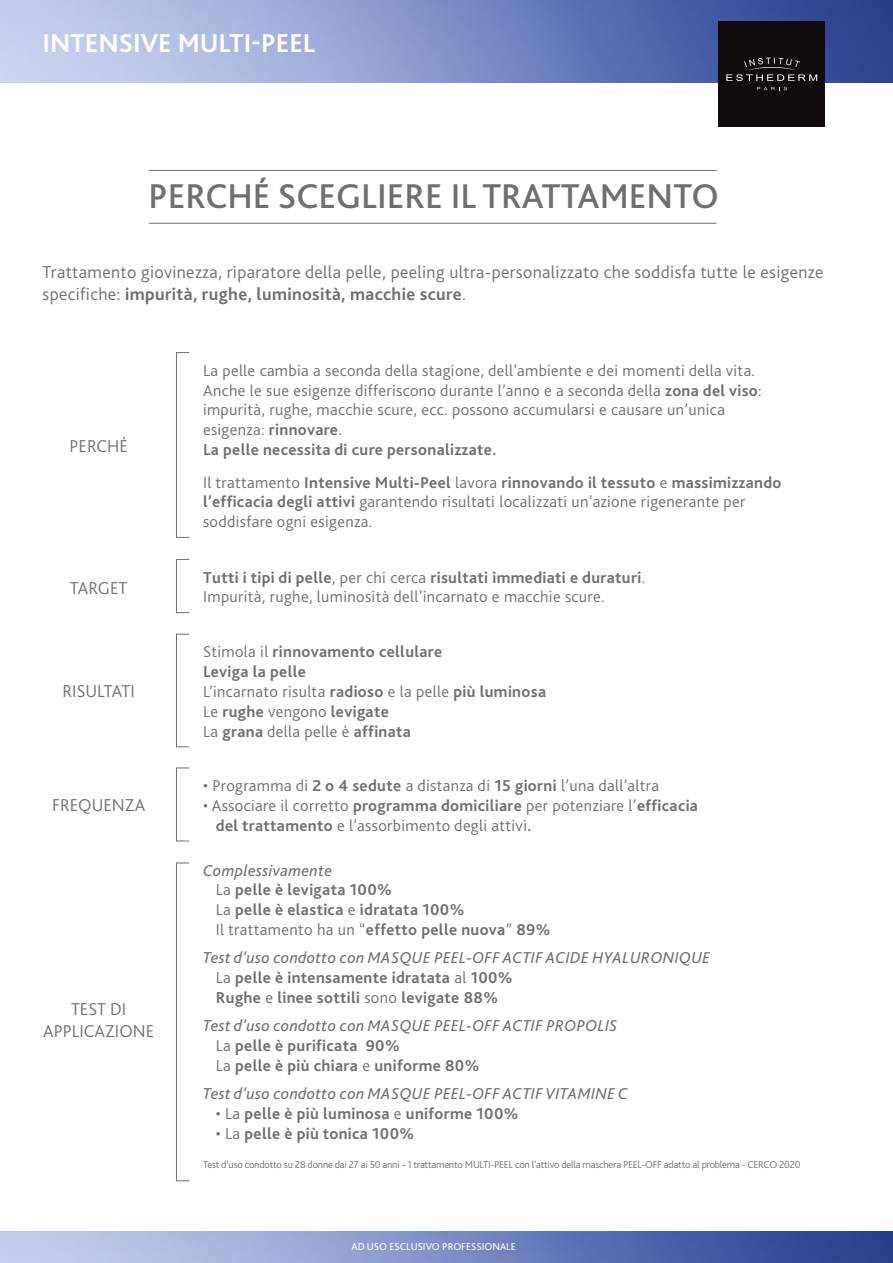
<style>
.page{position:relative;width:893px;height:1263px;background:#fff}
.page>*{position:absolute;margin:0;border:0;box-sizing:border-box;transform-origin:0 0}
.t1{font:500 36px "Bliss 2";color:#706f6f}
.t2{font:700 27px "Bliss 2";color:#fff}
.t3{font:300 18px/21.6px "Bliss 2";letter-spacing:.02em;color:#706f6f}
.t4{font:300 18px/21.6px "Bliss 2";color:#706f6f;text-align:center}
.t5{font:300 16.5px/19.8px "Bliss 2";letter-spacing:.02em;color:#706f6f}
.t6{font:700 16.5px/19.8px "Bliss 2";letter-spacing:.02em;color:#706f6f}
.t7{font:italic 16.5px/19.8px "Bliss 2";letter-spacing:.02em;color:#706f6f}
.t8{font:300 10.5px "Bliss 2";letter-spacing:-.02em;color:#706f6f}
.t9{font:10.5px "Bliss 2";color:#fff}
.s1{font-weight:700}
.s2{font-weight:300}
.s3{font-weight:400;font-style:italic}
.s4{font-weight:300;font-style:normal}
.s5{font-weight:700;font-style:normal}
</style>
<div class="page">
<img style="left:0;top:0;width:893px;height:83px">
<img style="left:0;top:1232px;width:893px;height:31px">
<hr style="left:149px;top:223px;width:567px;height:1px;background:#706f6f">
<hr style="left:149px;top:170px;width:567px;height:1px;background:#706f6f">
<div style="left:176px;top:352px;width:14px;height:186px;border:1px solid #706f6f"></div>
<div style="left:176px;top:863px;width:14px;height:318px;border:1px solid #706f6f"></div>
<div style="left:176px;top:634px;width:14px;height:113px;border:1px solid #706f6f"></div>
<div style="left:176px;top:559px;width:14px;height:54px;border:1px solid #706f6f"></div>
<div style="left:176px;top:767px;width:14px;height:74px;border:1px solid #706f6f"></div>
<div style="left:719px;top:21px;width:106px;height:106px;background:#100c0e"></div>
<svg style="left:757px;top:87px;width:30px;height:3px"></svg>
<svg style="left:726px;top:58px;width:91px;height:23px"></svg>
<h2 class="t2" style="left:43px;top:26px;width:274px">INTENSIVE MULTI-PEEL</h2>
<h1 class="t1" style="left:149px;top:174px;width:572px">PERCHÉ SCEGLIERE IL TRATTAMENTO</h1>
<p class="t3" style="left:43px;top:262px;width:782px">Trattamento giovinezza, riparatore della pelle, peeling ultra-personalizzato che soddisfa tutte le esigenze specifiche: <span class="s1">impurità, rughe, luminosità, macchie scure</span>.</p>
<p class="t3" style="left:70px;top:435px;width:60px">PERCHÉ</p>
<p class="t5" style="left:203px;top:360px;width:560px">La pelle cambia a seconda della stagione, dell’ambiente e dei momenti della vita.<br>Anche le sue esigenze differiscono durante l’anno e a seconda della <span class="s1">zona del viso</span>: impurità, rughe, macchie scure, ecc. possono accumularsi e causare un’unica esigenza: <span class="s1">rinnovare</span>.<br><span class="s1">La pelle necessita di cure personalizzate.</span></p>
<p class="t5" style="left:203px;top:472px;width:580px">Il trattamento <span class="s1">Intensive Multi-Peel</span> lavora <span class="s1">rinnovando il tessuto</span> e <span class="s1">massimizzando l’efficacia degli attivi</span> garantendo risultati localizzati un’azione rigenerante per soddisfare ogni esigenza.</p>
<p class="t3" style="left:70px;top:577px;width:59px">TARGET</p>
<p class="t5" style="left:203px;top:567px;width:444px"><span class="s1">Tutti i tipi di pelle</span>, per chi cerca <span class="s1">risultati immediati e duraturi</span>.<br>Impurità, rughe, luminosità dell’incarnato e macchie scure.</p>
<p class="t4" style="left:63px;top:680px;width:74px">RISULTATI</p>
<p class="t4" style="left:52px;top:794px;width:95px">FREQUENZA</p>
<p class="t4" style="left:43px;top:998px;width:113px">TEST DI<br>APPLICAZIONE</p>
<p class="t6" style="left:203px;top:642px;width:345px"><span class="s2">Stimola il</span> rinnovamento cellulare<br>Leviga la pelle<br><span class="s2">L’incarnato risulta</span> radioso <span class="s2">e la pelle</span> più luminosa<br><span class="s2">Le</span> rughe <span class="s2">vengono</span> levigate<br><span class="s2">La</span> grana <span class="s2">della pelle è</span> affinata</p>
<p class="t5" style="left:203px;top:776px;width:457px">• Programma di <span class="s1">2 o 4 sedute</span> a distanza di <span class="s1">15 giorni</span> l’una dall’altra</p>
<p class="t5" style="left:216px;top:795px;width:484px;text-indent:-13px">• Associare il corretto <span class="s1">programma domiciliare</span> per potenziare l’<span class="s1">efficacia del trattamento</span> e l’assorbimento degli attivi<span class="s1">.</span></p>
<p class="t6" style="left:216px;top:860px;width:336px;text-indent:-13px"><span class="s3">Complessivamente<br></span><span class="s2">La</span> pelle è levigata 100%<br><span class="s2">La</span> pelle è elastica <span class="s2">e</span> idratata 100%<br><span class="s2">Il trattamento ha un “</span>effetto pelle nuova<span class="s2">”</span> 89%</p>
<p class="t6" style="left:216px;top:948px;width:496px;text-indent:-13px"><span class="s3">Test d’uso condotto con MASQUE PEEL-OFF ACTIF ACIDE HYALURONIQUE<br></span><span class="s2">La</span> pelle è intensamente idratata <span class="s2">al</span> 100%<br>Rughe <span class="s2">e</span> linee sottili <span class="s2">sono</span> levigate 88%</p>
<p class="t7" style="left:216px;top:1016px;width:403px;text-indent:-13px">Test d’uso condotto con MASQUE PEEL-OFF ACTIF PROPOLIS<br><span class="s4">La</span> <span class="s5">pelle è purificata 90%<br></span><span class="s4">La</span> <span class="s5">pelle è più chiara</span> <span class="s4">e</span> <span class="s5">uniforme 80%</span></p>
<p class="t7" style="left:203px;top:1083px;width:426px">Test d’uso condotto con MASQUE PEEL-OFF ACTIF VITAMINE C</p>
<p class="t6" style="left:216px;top:1103px;width:304px"><span class="s2">• La</span> pelle è più luminosa <span class="s2">e</span> uniforme 100%</p>
<p class="t6" style="left:216px;top:1123px;width:200px"><span class="s2">• La</span> pelle è più tonica 100%</p>
<p class="t8" style="left:203px;top:1158px;width:599px">Test d’uso condotto su 28 donne dai 27 ai 50 anni - 1 trattamento MULTI-PEEL con l’attivo della maschera PEEL-OFF adatto al problema - CERCO 2020</p>
<p class="t9" style="left:352px;top:1240px;width:166px">AD USO ESCLUSIVO PROFESSIONALE</p>
</div>
